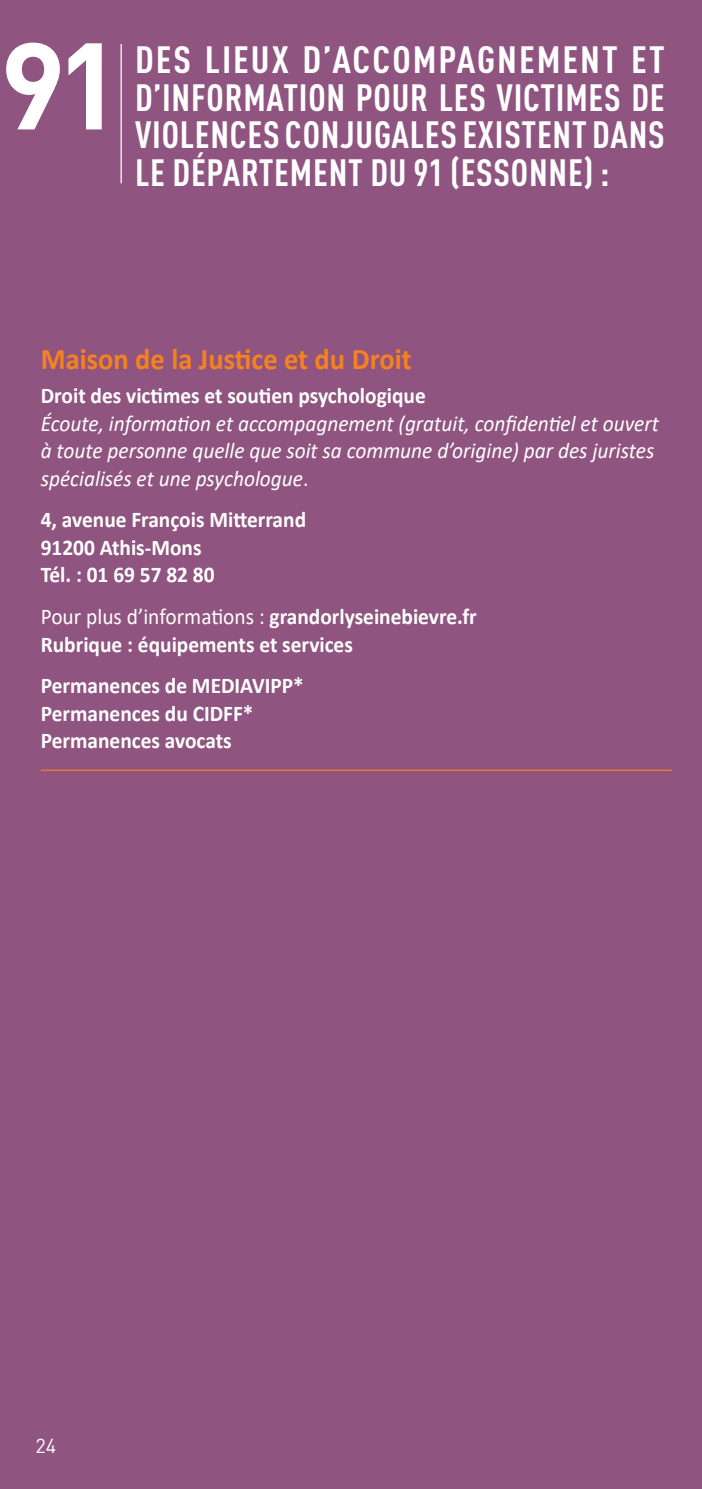
<style>
.page{position:relative;width:702px;height:1489px;background:#fff}
.page>*{position:absolute;margin:0;border:0;box-sizing:border-box;transform-origin:0 0}
.t1{font:700 121px "DIN Pro";color:#fff}
.Texte_courant{font:700 condensed 37.5px/37.5px "DIN Pro";letter-spacing:.02em;color:#fff;text-align:justify;scale:1.06 1}
.Texte_courant-2{font:700 30px "Calibri";color:#f58220;scale:.95 1}
.Texte_courant-3{font:700 22.5px/27.5px "Calibri";color:#fff;scale:.95 1}
.Texte_courant-4{font:italic 22.5px/27.5px "Calibri";color:#fff;scale:.95 1}
.t2{font:20px "DIN Pro";color:#fff}
.s1{font-style:normal}
.s2{font-weight:400}
</style>
<div class="page">
<div style="left:0;top:0;width:702px;height:1488px;background:#905480"></div>
<hr style="left:120px;top:44px;width:2px;height:139px;background:#fff">
<hr style="left:41px;top:769px;width:630px;height:1px;background:#f58220">
<p class="t1" style="left:0;top:-15px;width:123px">91</p>
<p class="Texte_courant" style="left:135px;top:38px;width:501px">DES LIEUX D’ACCOMPAGNEMENT ET D’INFORMATION POUR LES VICTIMES DE VIOLENCES CONJUGALES EXISTENT DANS LE DÉPARTEMENT DU 91 (ESSONNE) :</p>
<p class="Texte_courant-2" style="left:41px;top:337px;width:392px">Maison de la Justice et du Droit</p>
<p class="Texte_courant-3" style="left:41px;top:381px;width:407px">Droit des victimes et soutien psychologique</p>
<p class="Texte_courant-4" style="left:41px;top:408px;width:652px">Écoute, information et accompagnement (gratuit, confidentiel et ouvert à toute personne quelle que soit sa commune d’origine) par des juristes spécialisés et une psychologue<span class="s1">.</span></p>
<p class="Texte_courant-3" style="left:41px;top:506px;width:281px">4, avenue François Mitterrand</p>
<p class="Texte_courant-3" style="left:41px;top:533px;width:171px">91200 Athis-Mons</p>
<p class="Texte_courant-3" style="left:41px;top:561px;width:184px">Tél. : 01 69 57 82 80</p>
<p class="Texte_courant-3" style="left:41px;top:602px;width:460px"><span class="s2">Pour plus d’informations :</span> grandorlyseinebievre.fr<br>Rubrique : équipements et services</p>
<p class="Texte_courant-3" style="left:41px;top:671px;width:278px">Permanences de MEDIAVIPP*<br>Permanences du CIDFF*<br>Permanences avocats</p>
<p class="t2" style="left:35px;top:1430px;width:22px">24</p>
</div>
